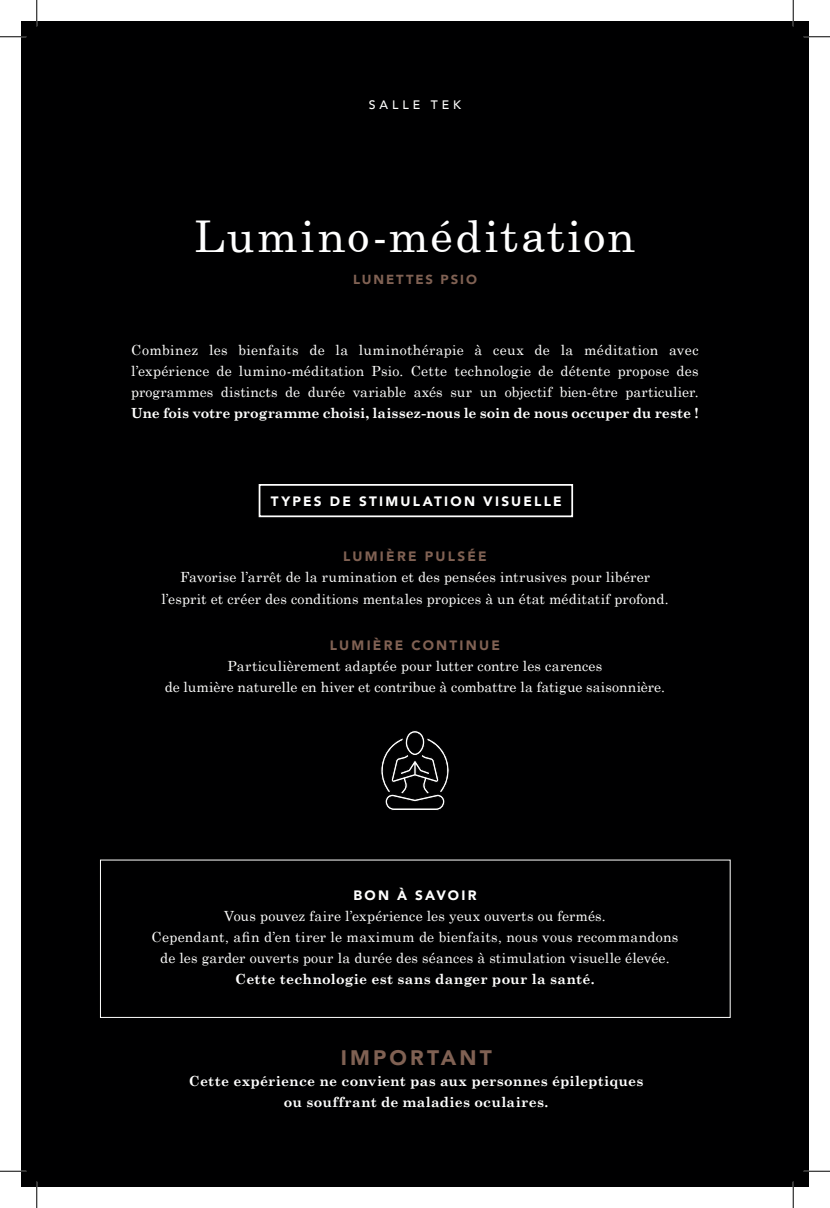
<style>
.page{position:relative;width:830px;height:1208px;background:#fff}
.page>*{position:absolute;margin:0;border:0;box-sizing:border-box;transform-origin:0 0}
.t1{font:43.75px "Century Schoolbook Normal";letter-spacing:.07em;color:#fff}
.t2{font:900 21px "Avenir";letter-spacing:.15em;color:#806153}
.t3{font:14px/21px "Century Schoolbook";letter-spacing:.01em;color:#fff;text-align:center}
.t4{font:700 14px/21px "Century Schoolbook";letter-spacing:.02em;color:#fff;text-align:center}
.t5{font:900 13.65px "Avenir";letter-spacing:.165em;color:#fff}
.t6{font:900 13.65px "Avenir";letter-spacing:.165em;color:#806153}
.t7{font:900 13.12px "Avenir";letter-spacing:.145em;color:#806153}
.t8{font:500 12.25px "Avenir";letter-spacing:.32em;color:#fff}
.s1{font-weight:700}
</style>
<div class="page">
<div style="left:21px;top:21px;width:787px;height:1165px;background:#000001"></div>
<div style="left:259px;top:484px;width:314px;height:33px;border:2px solid #fff"></div>
<svg style="left:380px;top:730px;width:70px;height:80px"></svg>
<svg style="left:0;top:36px;width:26px;height:1px"></svg>
<svg style="left:803px;top:36px;width:27px;height:1px"></svg>
<svg style="left:0;top:1170px;width:26px;height:1px"></svg>
<svg style="left:803px;top:1170px;width:27px;height:1px"></svg>
<svg style="left:36px;top:0;width:1px;height:26px"></svg>
<svg style="left:36px;top:1181px;width:1px;height:27px"></svg>
<svg style="left:792px;top:0;width:1px;height:26px"></svg>
<svg style="left:792px;top:1181px;width:1px;height:27px"></svg>
<p class="t8" style="left:369px;top:94px;width:94px">SALLE TEK</p>
<p class="t1" style="left:195px;top:210px;width:441px">Lumino-méditation</p>
<p class="t7" style="left:353px;top:268px;width:125px">LUNETTES PSIO</p>
<p class="t3" style="left:131px;top:338px;width:569px;text-align:justify">Combinez les bienfaits de la luminothérapie à ceux de la méditation avec l’expérience de lumino-méditation Psio. Cette technologie de détente propose des programmes distincts de durée variable axés sur un objectif bien-être particulier.<br><span class="s1">Une fois votre programme choisi, laissez-nous le soin de nous occuper du reste !</span></p>
<p class="t5" style="left:271px;top:489px;width:292px">TYPES DE STIMULATION VISUELLE</p>
<p class="t6" style="left:343px;top:545px;width:145px">LUMIÈRE PULSÉE</p>
<p class="t3" style="left:180px;top:565px;width:471px">Favorise l’arrêt de la rumination et des pensées intrusives pour libérer</p>
<p class="t3" style="left:161px;top:586px;width:508px">l’esprit et créer des conditions mentales propices à un état méditatif profond.</p>
<p class="t6" style="left:330px;top:633px;width:171px">LUMIÈRE CONTINUE</p>
<p class="t3" style="left:165px;top:654px;width:501px">Particulièrement adaptée pour lutter contre les carences<br>de lumière naturelle en hiver et contribue à combattre la fatigue saisonnière.</p>
<p class="t5" style="left:353px;top:884px;width:125px">BON À SAVOIR</p>
<p class="t3" style="left:224px;top:904px;width:383px">Vous pouvez faire l’expérience les yeux ouverts ou fermés.</p>
<p class="t3" style="left:151px;top:925px;width:528px">Cependant, afin d’en tirer le maximum de bienfaits, nous vous recommandons de les garder ouverts pour la durée des séances à stimulation visuelle élevée.</p>
<p class="t4" style="left:235px;top:968px;width:361px">Cette technologie est sans danger pour la santé.</p>
<p class="t2" style="left:341px;top:1039px;width:152px">IMPORTANT</p>
<p class="t4" style="left:189px;top:1070px;width:456px">Cette expérience ne convient pas aux personnes épileptiques ou souffrant de maladies oculaires.</p>
</div>
